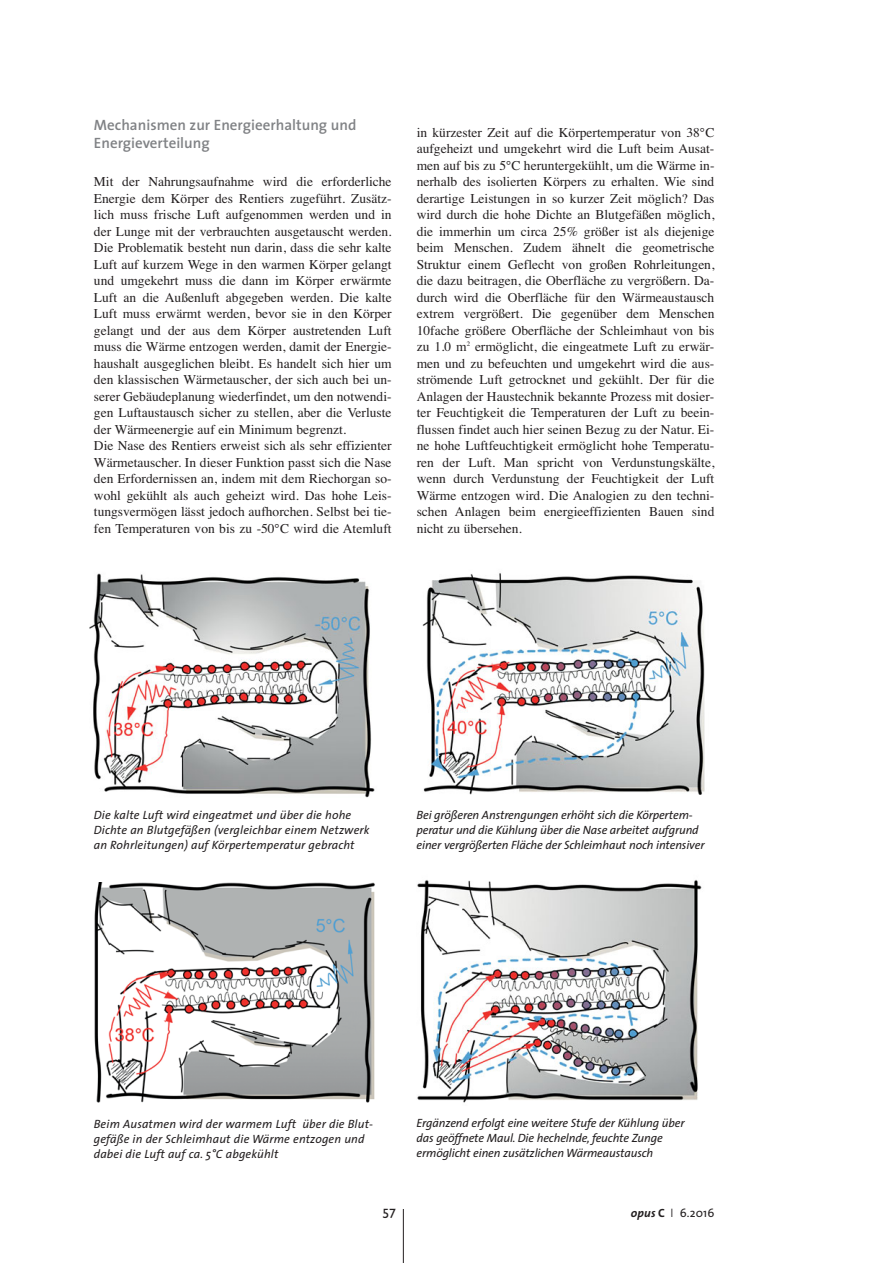
<style>
.page{position:relative;width:893px;height:1263px;background:#fff}
.page>*{position:absolute;margin:0;border:0;box-sizing:border-box;transform-origin:0 0}
.t1{font:600 15px/18px "The Sans";color:#808285}
.t2{font:13.5px/16.5px "Times";color:#231f20}
.t3{font:13.5px "Gill Sans";color:#231f20}
.t4{font:italic 12px/15px "The Sans";letter-spacing:-.01em;color:#231f20}
.t5{font:italic 12px/15px "The Sans";letter-spacing:.01em;color:#231f20}
.t6{font:12px "The Sans";color:#231f20}
.s1{font-weight:700;font-style:italic}
.s2{font-weight:700}
</style>
<div class="page">
<hr style="left:403px;top:1209px;width:1px;height:54px;background:#231f20">
<img style="left:89px;top:573px;width:286px;height:225px">
<img style="left:94px;top:883px;width:281px;height:220px">
<img style="left:422px;top:573px;width:283px;height:221px">
<img style="left:417px;top:880px;width:285px;height:223px">
<p class="t1" style="left:94px;top:118px;width:264px">Mechanismen zur Energieerhaltung und<br>Energieverteilung</p>
<p class="t2" style="left:94px;top:174px;width:299px">Mit der Nahrungsaufnahme wird die erforderliche Energie dem Körper des Rentiers zugeführt. Zusätz&shy;lich muss frische Luft aufgenommen werden und in der Lunge mit der verbrauchten ausgetauscht werden.<br>Die Problematik besteht nun darin, dass die sehr kalte Luft auf kurzem Wege in den warmen Körper gelangt und umgekehrt muss die dann im Körper erwärmte Luft an die Außenluft abgegeben werden. Die kalte Luft muss erwärmt werden, bevor sie in den Körper gelangt und der aus dem Körper austretenden Luft muss die Wärme entzogen werden, damit der Energie&shy;haushalt ausgeglichen bleibt. Es handelt sich hier um den klassischen Wärmetauscher, der sich auch bei un&shy;serer Gebäudeplanung wiederfindet, um den notwendi&shy;gen Luftaustausch sicher zu stellen, aber die Verluste der Wärmeenergie auf ein Minimum begrenzt.<br>Die Nase des Rentiers erweist sich als sehr effizienter Wärmetauscher. In dieser Funktion passt sich die Nase den Erfordernissen an, indem mit dem Riechorgan so&shy;wohl gekühlt als auch geheizt wird. Das hohe Leis&shy;tungsvermögen lässt jedoch aufhorchen. Selbst bei tie&shy;fen Temperaturen von bis zu -50°C wird die Atemluft</p>
<p class="t2" style="left:417px;top:125px;width:299px;text-align:justify">in kürzester Zeit auf die Körpertemperatur von 38°C aufgeheizt und umgekehrt wird die Luft beim Ausat&shy;men auf bis zu 5°C heruntergekühlt, um die Wärme in&shy;nerhalb des isolierten Körpers zu erhalten. Wie sind derartige Leistungen in so kurzer Zeit möglich? Das wird durch die hohe Dichte an Blutgefäßen möglich, die immerhin um circa 25% größer ist als diejenige beim Menschen. Zudem ähnelt die geometrische Struktur einem Geflecht von großen Rohrleitungen, die dazu beitragen, die Oberfläche zu vergrößern. Da&shy;durch wird die Oberfläche für den Wärmeaustausch extrem vergrößert. Die gegenüber dem Menschen 10fache größere Oberfläche der Schleimhaut von bis zu 1.0 m<sup>2</sup> ermöglicht, die eingeatmete Luft zu erwär&shy;men und zu befeuchten und umgekehrt wird die aus&shy;strömende Luft getrocknet und gekühlt. Der für die Anlagen der Haustechnik bekannte Prozess mit dosier&shy;ter Feuchtigkeit die Temperaturen der Luft zu beein&shy;flussen findet auch hier seinen Bezug zu der Natur. Ei&shy;ne hohe Luftfeuchtigkeit ermöglicht hohe Temperatu&shy;ren der Luft. Man spricht von Verdunstungskälte, wenn durch Verdunstung der Feuchtigkeit der Luft Wärme entzogen wird. Die Analogien zu den techni&shy;schen Anlagen beim energieeffizienten Bauen sind nicht zu übersehen.</p>
<p class="t5" style="left:94px;top:809px;width:277px">Die kalte Luft wird eingeatmet und über die hohe<br>Dichte an Blutgefäßen (vergleichbar einem Netzwerk an Rohrleitungen) auf Körpertemperatur gebracht</p>
<p class="t4" style="left:417px;top:808px;width:289px">Bei größeren Anstrengungen erhöht sich die Körpertem&shy;peratur und die Kühlung über die Nase arbeitet aufgrund einer vergrößerten Fläche der Schleimhaut noch intensiver</p>
<p class="t5" style="left:94px;top:1117px;width:281px">Beim Ausatmen wird der warmem Luft über die Blut&shy;gefäße in der Schleimhaut die Wärme entzogen und dabei die Luft auf ca. 5°C abgekühlt</p>
<p class="t4" style="left:417px;top:1116px;width:270px">Ergänzend erfolgt eine weitere Stufe der Kühlung über das geöffnete Maul. Die hechelnde, feuchte Zunge ermöglicht einen zusätzlichen Wärmeaustausch</p>
<p class="t3" style="left:382px;top:1209px;width:15px">57</p>
<p class="t6" style="left:631px;top:1208px;width:85px"><span class="s1">opus</span> <span class="s2">C</span> ❘ 6.2016</p>
</div>
